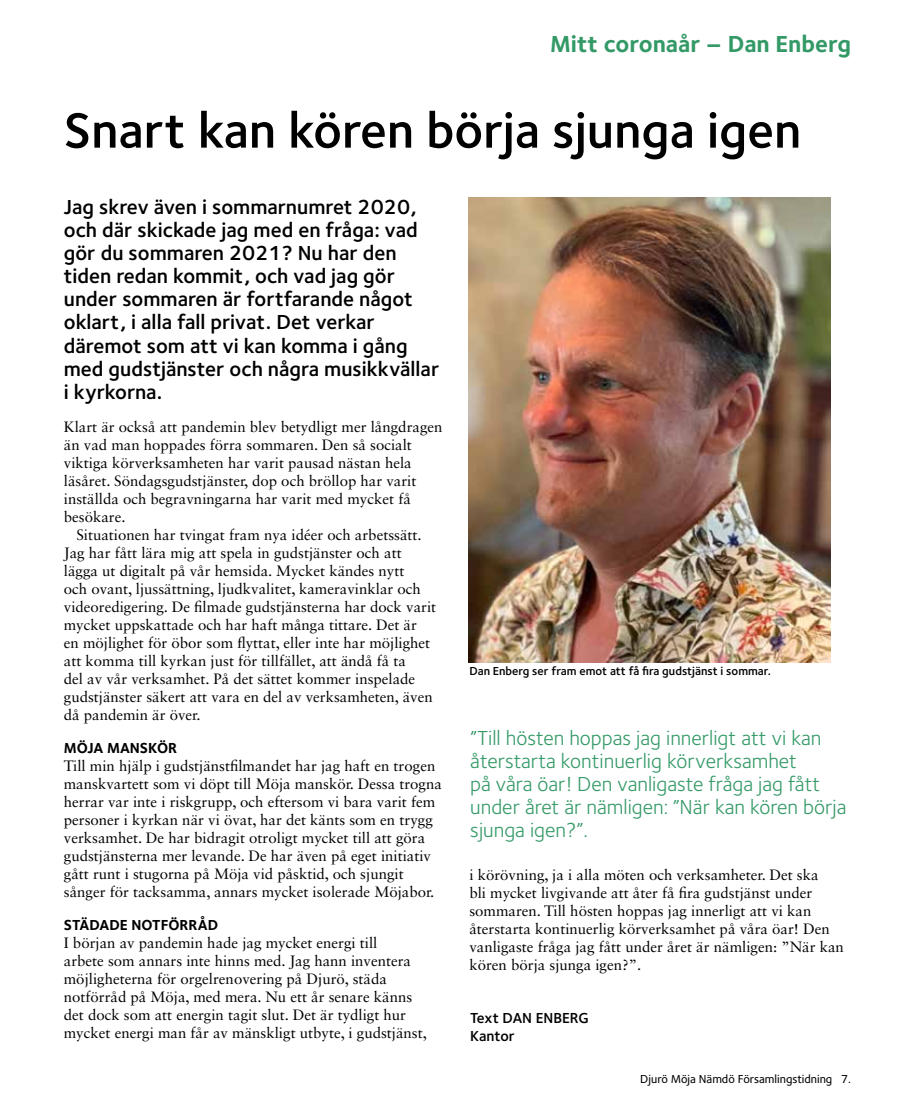
<style>
.page{position:relative;width:915px;height:1106px;background:#fff}
.page>*{position:absolute;margin:0;border:0;box-sizing:border-box;transform-origin:0 0}
.t1{font:600 51px "Foundry Sterling";color:#000}
.t2{font:700 24px "Foundry Sterling";color:#396}
.t3{font:600 21px/23.1px "Foundry Sterling";color:#000}
.t4{font:21px/23.1px "Foundry Sterling";color:#396}
.t5{font:15px/18px "Sabon LT Std";color:#000}
.t6{font:700 15px "Foundry Sterling";color:#000}
.t7{font:600 15px/18px "Foundry Sterling";color:#000}
.t8{font:600 12px "Foundry Sterling";color:#000}
.t9{font:500 12px "Foundry Sterling";color:#000}
</style>
<div class="page">
<img style="left:468px;top:198px;width:362px;height:464px">
<h2 class="t2" style="left:550px;top:27px;width:302px">Mitt coronaår – Dan Enberg</h2>
<h1 class="t1" style="left:64px;top:94px;width:738px">Snart kan kören börja sjunga igen</h1>
<p class="t3" style="left:64px;top:195px;width:377px">Jag skrev även i sommarnumret 2020, och där skickade jag med en fråga: vad gör du sommaren 2021? Nu har den tiden redan kommit, och vad jag gör under sommaren är fortfarande något oklart, i alla fall privat. Det verkar däremot som att vi kan komma i gång med gudstjänster och några musikkvällar i kyrkorna.</p>
<p class="t5" style="left:64px;top:417px;width:380px">Klart är också att pandemin blev betydligt mer långdragen än vad man hoppades förra sommaren. Den så socialt viktiga körverksamheten har varit pausad nästan hela läsåret. Söndagsgudstjänster, dop och bröllop har varit inställda och begravningarna har varit med mycket få besökare.</p>
<p class="t5" style="left:64px;top:525px;width:374px;text-indent:13px">Situationen har tvingat fram nya idéer och arbetssätt.<br>Jag har fått lära mig att spela in gudstjänster och att lägga ut digitalt på vår hemsida. Mycket kändes nytt<br>och ovant, ljussättning, ljudkvalitet, kameravinklar och videoredigering. De filmade gudstjänsterna har dock varit mycket uppskattade och har haft många tittare. Det är<br>en möjlighet för öbor som flyttat, eller inte har möjlighet att komma till kyrkan just för tillfället, att ändå få ta<br>del av vår verksamhet. På det sättet kommer inspelade gudstjänster säkert att vara en del av verksamheten, även då pandemin är över.</p>
<p class="t6" style="left:64px;top:737px;width:115px">MÖJA MANSKÖR</p>
<p class="t5" style="left:64px;top:756px;width:379px">Till min hjälp i gudstjänstfilmandet har jag haft en trogen manskvartett som vi döpt till Möja manskör. Dessa trogna herrar var inte i riskgrupp, och eftersom vi bara varit fem personer i kyrkan när vi övat, har det känts som en trygg verksamhet. De har bidragit otroligt mycket till att göra gudstjänsterna mer levande. De har även på eget initiativ gått runt i stugorna på Möja vid påsktid, och sjungit sånger för tacksamma, annars mycket isolerade Möjabor.</p>
<p class="t6" style="left:64px;top:914px;width:156px">STÄDADE NOTFÖRRÅD</p>
<p class="t5" style="left:64px;top:933px;width:364px">I början av pandemin hade jag mycket energi till<br>arbete som annars inte hinns med. Jag hann inventera möjligheterna för orgelrenovering på Djurö, städa notförråd på Möja, med mera. Nu ett år senare känns det dock som att energin tagit slut. Det är tydligt hur mycket energi man får av mänskligt utbyte, i gudstjänst,</p>
<p class="t8" style="left:469px;top:662px;width:303px">Dan Enberg ser fram emot att få fira gudstjänst i sommar.</p>
<h3 class="t4" style="left:470px;top:725px;width:377px">”Till hösten hoppas jag innerligt att vi kan återstarta kontinuerlig körverksamhet<br>på våra öar! Den vanligaste fråga jag fått under året är nämligen: ”När kan kören börja sjunga igen?”.</h3>
<p class="t5" style="left:469px;top:865px;width:376px">i körövning, ja i alla möten och verksamheter. Det ska<br>bli mycket livgivande att åter få fira gudstjänst under sommaren. Till hösten hoppas jag innerligt att vi kan återstarta kontinuerlig körverksamhet på våra öar! Den vanligaste fråga jag fått under året är nämligen: ”När kan kören börja sjunga igen?”.</p>
<p class="t7" style="left:470px;top:1008px;width:120px">Text DAN ENBERG<br>Kantor</p>
<p class="t9" style="left:640px;top:1070px;width:212px">Djurö Möja Nämdö Församlingstidning 7.</p>
</div>
